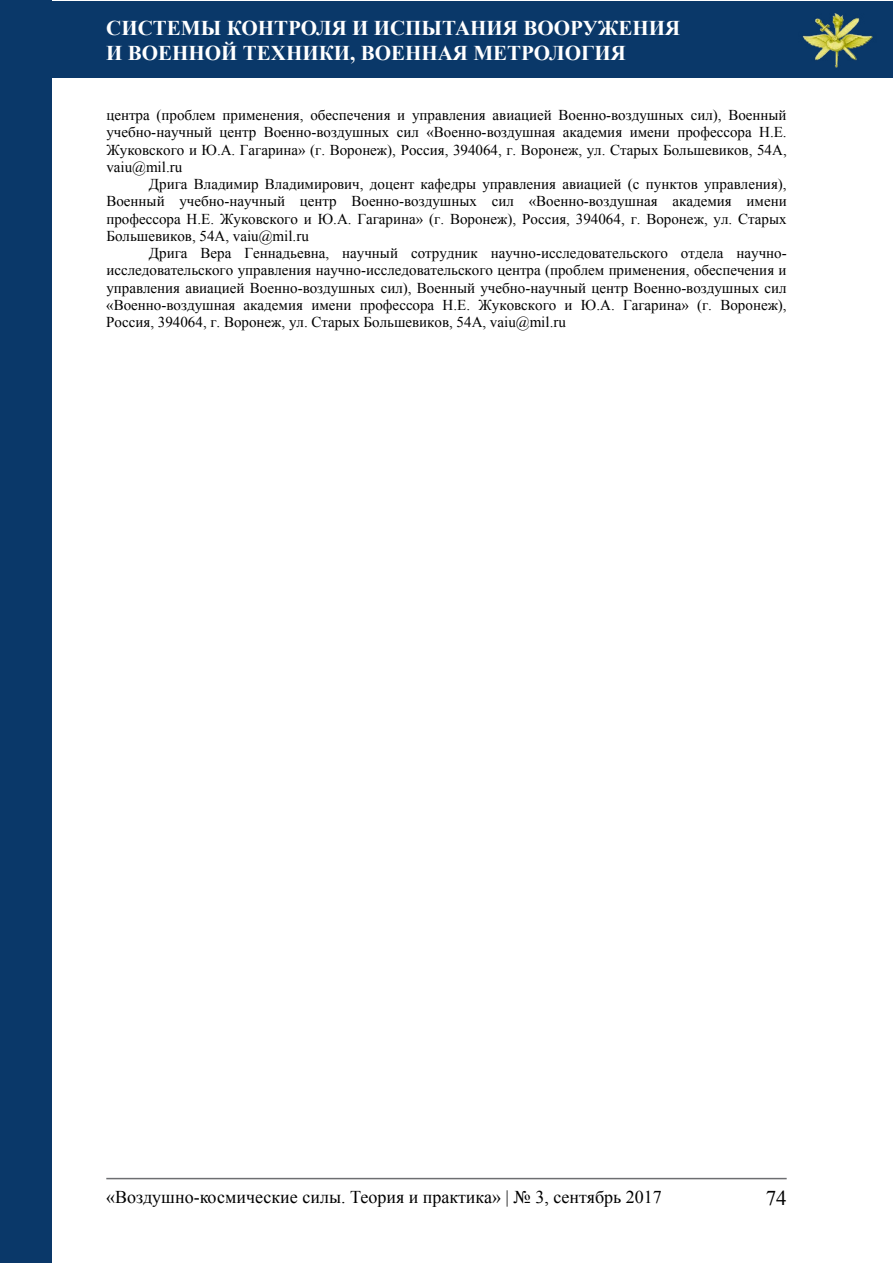
<style>
.page{position:relative;width:893px;height:1263px;background:#fff}
.page>*{position:absolute;margin:0;border:0;box-sizing:border-box;transform-origin:0 0}
.t1{font:700 21px/25.2px "Times New Roman";color:#fff}
.t2{font:21px "Times New Roman";color:#000}
.t3{font:18px "Times New Roman";color:#000}
.t4{font:15px/17.2px "Times New Roman";color:#000;text-align:justify}
</style>
<div class="page">
<hr style="left:106px;top:1178px;width:681px;height:1px;background:#6d6e71">
<div style="left:0;top:1px;width:892px;height:76px;background:#0a3869"></div>
<img style="left:802px;top:13px;width:71px;height:55px">
<div style="left:0;top:1px;width:51px;height:1262px;background:#0a3869"></div>
<h1 class="t1" style="left:106px;top:14px;width:576px">системы контроля и испытания вооружения и военной техники, военная метрология</h1>
<p class="t4" style="left:106px;top:106px;width:682px">центра (проблем применения, обеспечения и управления авиацией Военно-воздушных сил), Военный учебно-научный центр Военно-воздушных сил «Военно-воздушная академия имени профессора Н.Е.<br>Жуковского и Ю.А. Гагарина» (г. Воронеж), Россия, 394064, г. Воронеж, ул. Старых Большевиков, 54А, vaiu@mil.ru</p>
<p class="t4" style="left:106px;top:175px;width:682px;text-indent:43px">Дрига Владимир Владимирович, доцент кафедры управления авиацией (с пунктов управления), Военный учебно-научный центр Военно-воздушных сил «Военно-воздушная академия имени профессора Н.Е. Жуковского и Ю.А. Гагарина» (г. Воронеж), Россия, 394064, г. Воронеж, ул. Старых Большевиков, 54А, vaiu@mil.ru</p>
<p class="t4" style="left:106px;top:244px;width:682px;text-indent:43px">Дрига Вера Геннадьевна, научный сотрудник научно-исследовательского отдела научно&shy;исследовательского управления научно-исследовательского центра (проблем применения, обеспечения и управления авиацией Военно-воздушных сил), Военный учебно-научный центр Военно-воздушных сил «Военно-воздушная академия имени профессора Н.Е. Жуковского и Ю.А. Гагарина» (г. Воронеж), Россия, 394064, г. Воронеж, ул. Старых Большевиков, 54А, vaiu@mil.ru</p>
<p class="t3" style="left:106px;top:1185px;width:557px">«Воздушно-космические силы. Теория и практика» | № 3, сентябрь 2017</p>
<h1 class="t2" style="left:766px;top:1183px;width:22px">74</h1>
</div>
